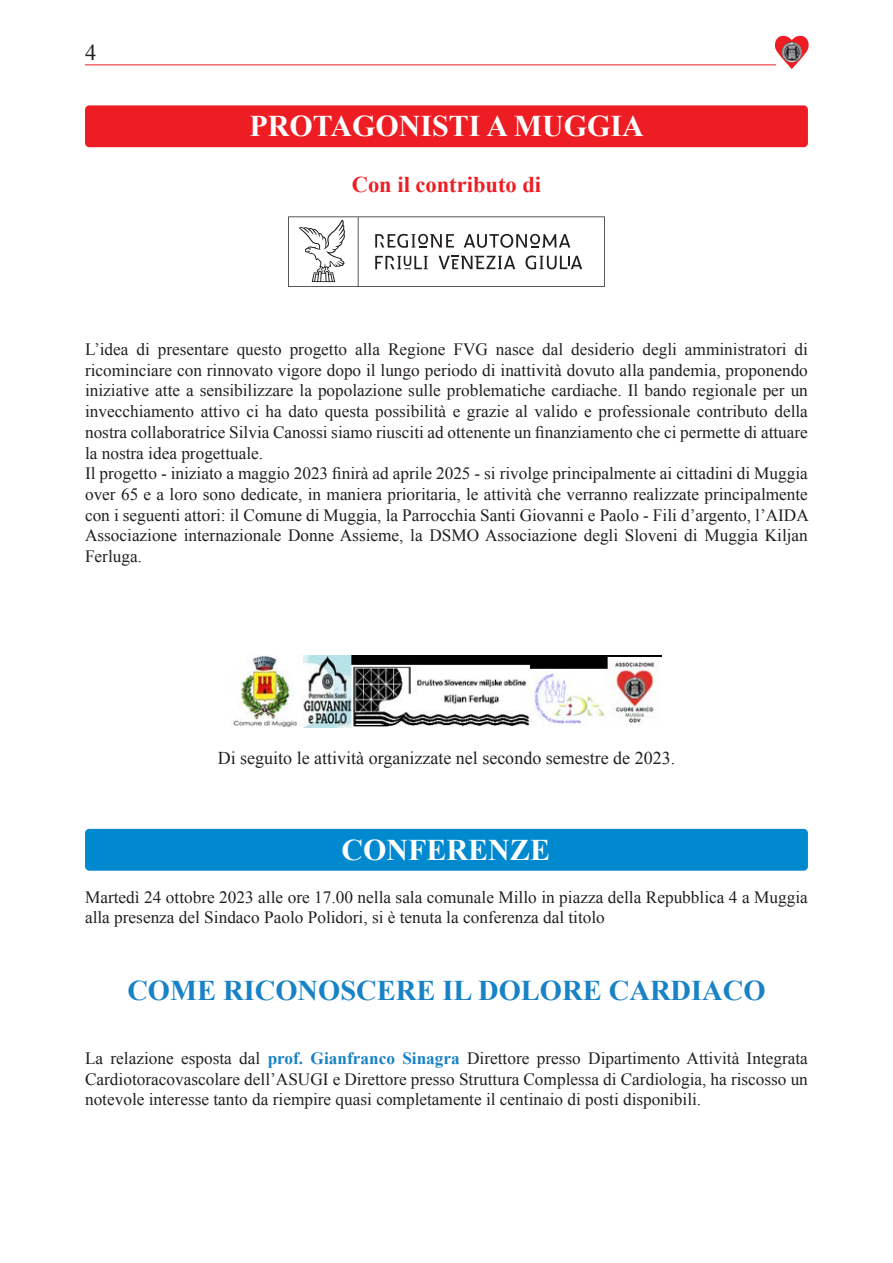
<style>
.page{position:relative;width:893px;height:1263px;background:#fff}
.page>*{position:absolute;margin:0;border:0;box-sizing:border-box;transform-origin:0 0}
.t1{font:700 30px "Times New Roman";color:#fff}
.t2{font:700 28.5px "Times New Roman";color:#1782c5}
.t3{font:700 22.5px "Times New Roman";color:#ee1d23}
.t4{font:22.5px "Times New Roman";color:#231f20}
.t5{font:18px "Times New Roman";color:#231f20}
.t6{font:17.25px/20.7px "Times New Roman";color:#231f20}
.s1{font-weight:700;color:#1782c5}
</style>
<div class="page">
<hr style="left:85px;top:64px;width:691px;height:1px;background:#ee1d23">
<svg style="left:774px;top:36px;width:35px;height:33px"></svg>
<img style="left:781px;top:42px;width:21px;height:20px;border-radius:10px">
<img style="left:232px;top:656px;width:429px;height:71px">
<div style="left:85px;top:105px;width:723px;height:42px;background:#ee1d23;border-radius:4px"></div>
<svg style="left:288px;top:216px;width:317px;height:71px"></svg>
<div style="left:85px;top:829px;width:723px;height:42px;background:#0089cf;border-radius:4px"></div>
<h3 class="t4" style="left:85px;top:38px;width:13px">4</h3>
<h1 class="t1" style="left:249px;top:106px;width:396px">PROTAGONISTI A MUGGIA</h1>
<h3 class="t3" style="left:352px;top:169px;width:191px">Con il contributo di</h3>
<p class="t6" style="left:85px;top:339px;width:725px">L’idea di presentare questo progetto alla Regione FVG nasce dal desiderio degli amministratori di ricominciare con rinnovato vigore dopo il lungo periodo di inattività dovuto alla pandemia, proponendo iniziative atte a sensibilizzare la popolazione sulle problematiche cardiache. Il bando regionale per un invecchiamento attivo ci ha dato questa possibilità e grazie al valido e professionale contributo della nostra collaboratrice Silvia Canossi siamo riusciti ad ottenente un finanziamento che ci permette di attuare la nostra idea progettuale.<br>Il progetto - iniziato a maggio 2023 finirà ad aprile 2025 - si rivolge principalmente ai cittadini di Muggia over 65 e a loro sono dedicate, in maniera prioritaria, le attività che verranno realizzate principalmente con i seguenti attori: il Comune di Muggia, la Parrocchia Santi Giovanni e Paolo - Fili d’argento, l’AIDA Associazione internazionale Donne Assieme, la DSMO Associazione degli Sloveni di Muggia Kiljan Ferluga.</p>
<p class="t5" style="left:218px;top:745px;width:459px">Di seguito le attività organizzate nel secondo semestre de 2023.</p>
<h1 class="t1" style="left:342px;top:829px;width:210px">CONFERENZE</h1>
<p class="t6" style="left:85px;top:886px;width:724px">Martedì 24 ottobre 2023 alle ore 17.00 nella sala comunale Millo in piazza della Repubblica 4 a Muggia alla presenza del Sindaco Paolo Polidori, si è tenuta la conferenza dal titolo</p>
<h2 class="t2" style="left:127px;top:970px;width:640px">COME RICONOSCERE IL DOLORE CARDIACO</h2>
<p class="t6" style="left:85px;top:1047px;width:724px;text-align:justify">La relazione esposta dal <span class="s1">prof. Gianfranco Sinagra</span> Direttore presso Dipartimento Attività Integrata Cardiotoracovascolare dell’ASUGI e Direttore presso Struttura Complessa di Cardiologia, ha riscosso un notevole interesse tanto da riempire quasi completamente il centinaio di posti disponibili.</p>
</div>
